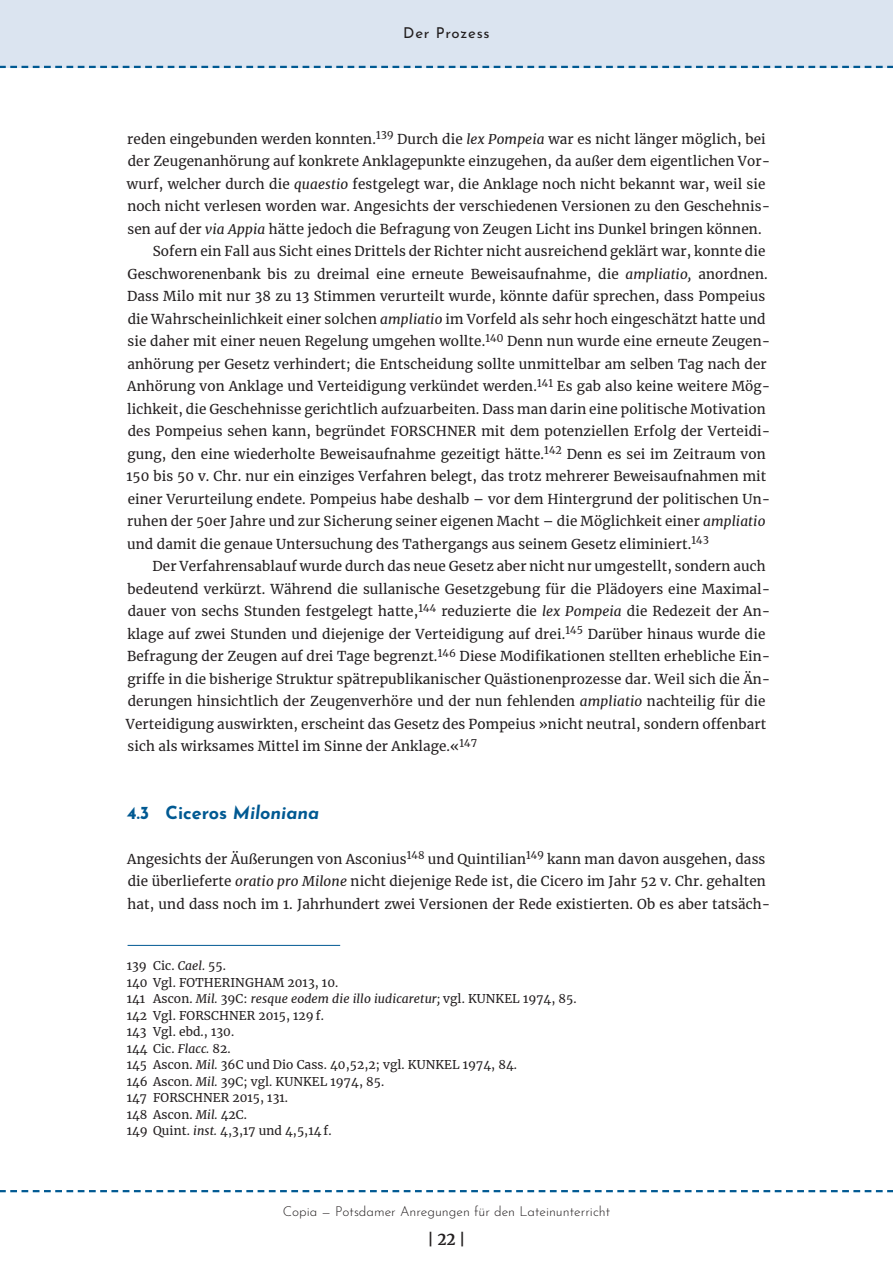
<style>
.page{position:relative;width:893px;height:1263px;background:#fff}
.page>*{position:absolute;margin:0;border:0;box-sizing:border-box;transform-origin:0 0}
.t1{font:700 18px "Josefin Sans";color:#005992}
.t2{font:15px "Josefin Sans";letter-spacing:.05em;color:#231f20}
.t3{font:700 15px "Merriweather";color:#231f20}
.t4{font:13.5px/22.5px "Merriweather";letter-spacing:.01em;color:#231f20}
.t5{font:300 13.5px "Josefin Sans";color:#231f20}
.t6{font:12px/16.5px "Merriweather";letter-spacing:.01em;color:#231f20}
.s1{font-style:italic}
</style>
<div class="page">
<div style="left:0;top:0;width:893px;height:68px;background:#dbe4f0"></div>
<svg style="left:0;top:66px;width:893px;height:2px"></svg>
<svg style="left:0;top:1190px;width:893px;height:2px"></svg>
<hr style="left:128px;top:945px;width:212px;height:1px;background:#005992">
<p class="t2" style="left:403px;top:21px;width:88px">Der Prozess</p>
<p class="t4" style="left:127px;top:127px;width:640px">reden eingebunden werden konnten.<sup>139</sup> Durch die <span class="s1">lex Pompeia</span> war es nicht länger möglich, bei</p>
<p class="t4" style="left:128px;top:149px;width:644px">der Zeugenanhörung auf konkrete Anklagepunkte einzugehen, da außer dem eigentlichen Vor-</p>
<p class="t4" style="left:127px;top:172px;width:640px">wurf, welcher durch die <span class="s1">quaestio</span> festgelegt war, die Anklage noch nicht bekannt war, weil sie</p>
<p class="t4" style="left:127px;top:194px;width:644px">noch nicht verlesen worden war. Angesichts der verschiedenen Versionen zu den Geschehnis-</p>
<p class="t4" style="left:128px;top:217px;width:635px">sen auf der <span class="s1">via Appia</span> hätte jedoch die Befragung von Zeugen Licht ins Dunkel bringen können.</p>
<p class="t4" style="left:153px;top:239px;width:614px">Sofern ein Fall aus Sicht eines Drittels der Richter nicht ausreichend geklärt war, konnte die</p>
<p class="t4" style="left:128px;top:262px;width:642px">Geschworenenbank bis zu dreimal eine erneute Beweisaufnahme, die <span class="s1">ampliatio,</span> anordnen.</p>
<p class="t4" style="left:127px;top:285px;width:640px">Dass Milo mit nur 38 zu 13 Stimmen verurteilt wurde, könnte dafür sprechen, dass Pompeius</p>
<p class="t4" style="left:128px;top:307px;width:639px">die Wahrscheinlichkeit einer solchen <span class="s1">ampliatio</span> im Vorfeld als sehr hoch eingeschätzt hatte und</p>
<p class="t4" style="left:128px;top:330px;width:644px">sie daher mit einer neuen Regelung umgehen wollte.<sup>140</sup> Denn nun wurde eine erneute Zeugen-</p>
<p class="t4" style="left:127px;top:352px;width:641px">anhörung per Gesetz verhindert; die Entscheidung sollte unmittelbar am selben Tag nach der</p>
<p class="t4" style="left:127px;top:374px;width:645px">Anhörung von Anklage und Verteidigung verkündet werden.<sup>141</sup> Es gab also keine weitere Mög-</p>
<p class="t4" style="left:127px;top:397px;width:640px">lichkeit, die Geschehnisse gerichtlich aufzuarbeiten. Dass man darin eine politische Motivation</p>
<p class="t4" style="left:128px;top:419px;width:644px">des Pompeius sehen kann, begründet FORSCHNER mit dem potenziellen Erfolg der Verteidi-</p>
<p class="t4" style="left:127px;top:442px;width:640px">gung, den eine wiederholte Beweisaufnahme gezeitigt hätte.<sup>142</sup> Denn es sei im Zeitraum von</p>
<p class="t4" style="left:127px;top:464px;width:641px">150 bis 50 v. Chr. nur ein einziges Verfahren belegt, das trotz mehrerer Beweisaufnahmen mit</p>
<p class="t4" style="left:128px;top:487px;width:644px">einer Verurteilung endete. Pompeius habe deshalb – vor dem Hintergrund der politischen Un-</p>
<p class="t4" style="left:127px;top:509px;width:640px">ruhen der 50er Jahre und zur Sicherung seiner eigenen Macht – die Möglichkeit einer <span class="s1">ampliatio</span></p>
<p class="t4" style="left:127px;top:532px;width:583px">und damit die genaue Untersuchung des Tathergangs aus seinem Gesetz eliminiert.<sup>143</sup></p>
<p class="t4" style="left:153px;top:554px;width:615px">Der Verfahrensablauf wurde durch das neue Gesetz aber nicht nur umgestellt, sondern auch</p>
<p class="t4" style="left:128px;top:577px;width:644px">bedeutend verkürzt. Während die sullanische Gesetzgebung für die Plädoyers eine Maximal-</p>
<p class="t4" style="left:128px;top:599px;width:644px">dauer von sechs Stunden festgelegt hatte,<sup>144</sup> reduzierte die <span class="s1">lex Pompeia</span> die Redezeit der An-</p>
<p class="t4" style="left:127px;top:622px;width:639px">klage auf zwei Stunden und diejenige der Verteidigung auf drei.<sup>145</sup> Darüber hinaus wurde die</p>
<p class="t4" style="left:127px;top:644px;width:645px">Befragung der Zeugen auf drei Tage begrenzt.<sup>146</sup> Diese Modifikationen stellten erhebliche Ein-</p>
<p class="t4" style="left:127px;top:667px;width:644px">griffe in die bisherige Struktur spätrepublikanischer Quästionenprozesse dar. Weil sich die Än-</p>
<p class="t4" style="left:128px;top:689px;width:639px">derungen hinsichtlich der Zeugenverhöre und der nun fehlenden <span class="s1">ampliatio</span> nachteilig für die</p>
<p class="t4" style="left:126px;top:712px;width:642px">Verteidigung auswirkten, erscheint das Gesetz des Pompeius »nicht neutral, sondern offenbart</p>
<p class="t4" style="left:128px;top:734px;width:351px">sich als wirksames Mittel im Sinne der Anklage.«<sup>147</sup></p>
<h1 class="t1" style="left:127px;top:796px;width:194px">4.3 Ciceros <span class="s1">Miloniana</span></h1>
<p class="t4" style="left:127px;top:847px;width:645px">Angesichts der Äußerungen von Asconius<sup>148</sup> und Quintilian<sup>149</sup> kann man davon ausgehen, dass die überlieferte <span class="s1">oratio pro Milone</span> nicht diejenige Rede ist, die Cicero im Jahr 52 v. Chr. gehalten hat, und dass noch im 1. Jahrhundert zwei Versionen der Rede existierten. Ob es aber tatsäch-</p>
<p class="t6" style="left:127px;top:957px;width:451px">139 Cic. <span class="s1">Cael.</span> 55.<br>140 Vgl. FOTHERINGHAM 2013, 10.<br>141 Ascon. <span class="s1">Mil.</span> 39C: <span class="s1">resque eodem die illo iudicaretur;</span> vgl. KUNKEL 1974, 85.<br>142 Vgl. FORSCHNER 2015, 129 f.<br>143 Vgl. ebd., 130.<br>144 Cic. <span class="s1">Flacc.</span> 82.<br>145 Ascon. <span class="s1">Mil.</span> 36C und Dio Cass. 40,52,2; vgl. KUNKEL 1974, 84.<br>146 Ascon. <span class="s1">Mil.</span> 39C; vgl. KUNKEL 1974, 85.<br>147 FORSCHNER 2015, 131.<br>148 Ascon. <span class="s1">Mil.</span> 42C.<br>149 Quint. <span class="s1">inst.</span> 4,3,17 und 4,5,14 f.</p>
<p class="t5" style="left:283px;top:1201px;width:329px">Copia — Potsdamer Anregungen für den Lateinunterricht</p>
<p class="t3" style="left:428px;top:1229px;width:39px">| 22 |</p>
</div>
